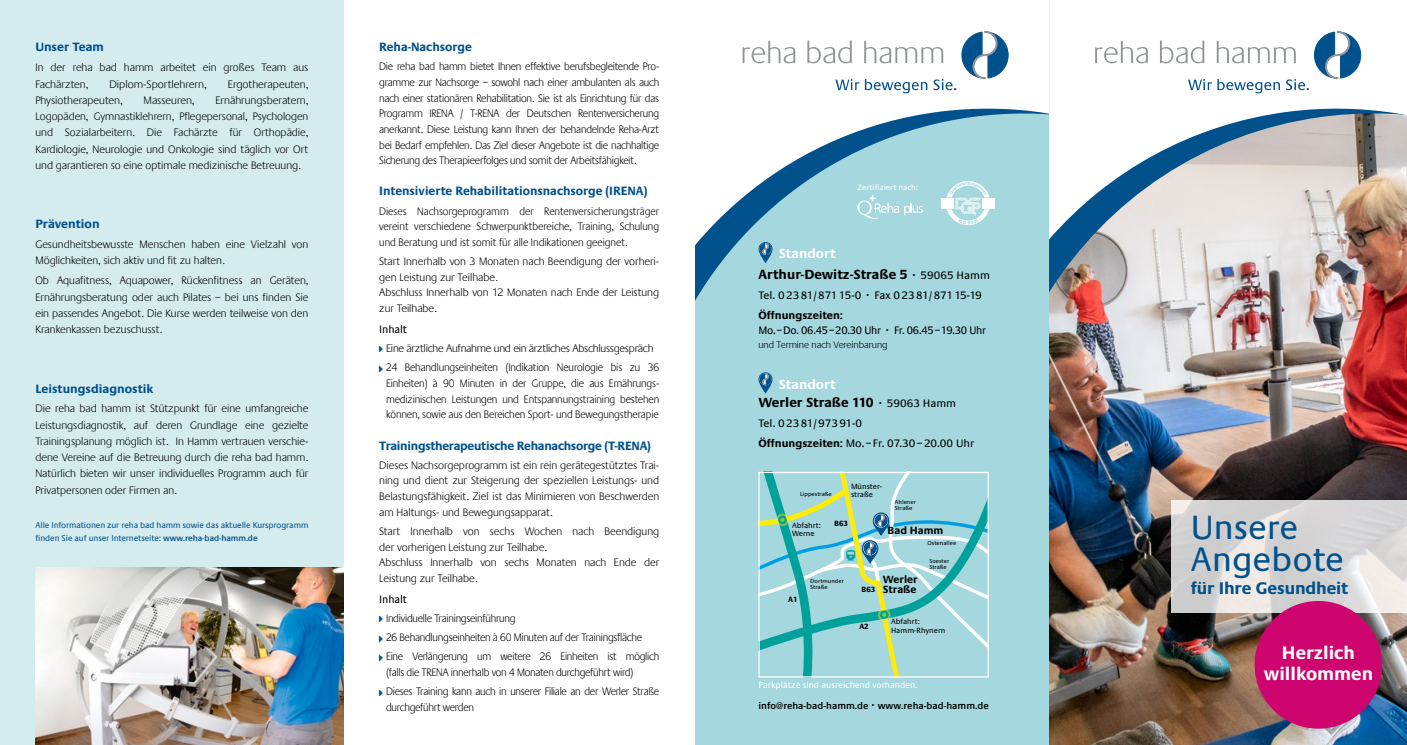
<style>
.page{position:relative;width:1407px;height:745px;background:#fff}
.page>*{position:absolute;margin:0;border:0;box-sizing:border-box;transform-origin:0 0}
.t1{font:34.88px/32.5px "Praxis EF";color:#00518c}
.t2{font:700 18.75px/21.2px "Praxis EF";color:#fff;text-align:center}
.t3{font:700 17.5px "Praxis EF";letter-spacing:-.01em;color:#00518c}
.t4{font:700 13.75px/21px "Praxis EF";color:#000}
.t5{font:700 12.5px "Praxis EF";color:#00518c}
.t6{font:700 12.5px "Praxis EF";letter-spacing:-.02em;color:#00518c}
.t7{font:300 11.25px/16.2px "Praxis EF";color:#000}
.t8{font:300 11.25px/15.6px "Praxis EF";color:#000;text-align:justify;scale:.95 1}
.t9{font:300 11.25px/19.1px "Praxis EF";letter-spacing:-.02em;color:#000;scale:.95 1}
.t10{font:300 11.25px/19.1px "Praxis EF";letter-spacing:-.02em;color:#000}
.t11{font:11.25px/19.8px "Praxis EF";letter-spacing:-.005em;color:#000}
.t12{font:11.25px "Praxis EF";letter-spacing:-.005em;color:#000;scale:.95 1}
.t13{font:700 11.25px "Praxis EF";color:#000}
.t14{font:700 10.88px/9.6px "Praxis EF";color:#000}
.t15{font:600 10px "Praxis EF";color:#000}
.t16{font:300 10px "Praxis EF";color:#000}
.t17{font:9.38px "Praxis EF";color:#fff;scale:.95 1}
.t18{font:8.75px/13.8px "Praxis EF";letter-spacing:-.01em;color:#00518c}
.t19{font:8px "Praxis EF";color:#fff}
.t20{font:7.88px/8.5px "Praxis EF";color:#000}
.t21{font:700 7.88px "Praxis EF";color:#000}
.t22{font:6px/6px "Praxis EF";color:#000}
.s1{font-weight:600}
.s2{color:#fff}
.s3{font-weight:400;font-size:11.25px}
.s4{font-weight:700}
</style>
<div class="page">
<div style="left:694px;top:0;width:355px;height:744px;background:#a4d7de"></div>
<svg style="left:694px;top:0;width:355px;height:355px"></svg>
<div style="left:950px;top:21px;width:69px;height:69px;background:#fff;border-radius:50%"></div>
<svg style="left:742px;top:41px;width:53px;height:22px"></svg>
<svg style="left:807px;top:31px;width:202px;height:62px"></svg>
<img style="left:1049px;top:292px;width:358px;height:452px">
<svg style="left:1171px;top:500px;width:236px;height:112px;fill:#d5d4d5"></svg>
<div style="left:1254px;top:600px;width:128px;height:128px;background:#cf056f;border-radius:50%"></div>
<img style="left:1049px;top:239px;width:358px;height:53px">
<svg style="left:1049px;top:0;width:358px;height:239px"></svg>
<div style="left:1302px;top:21px;width:69px;height:69px;background:#fff;border-radius:50%"></div>
<svg style="left:1095px;top:41px;width:53px;height:22px"></svg>
<svg style="left:1160px;top:31px;width:201px;height:62px"></svg>
<svg style="left:758px;top:242px;width:14px;height:21px"></svg>
<svg style="left:760px;top:243px;width:11px;height:11px"></svg>
<svg style="left:758px;top:372px;width:14px;height:21px"></svg>
<svg style="left:760px;top:373px;width:11px;height:12px"></svg>
<div style="left:0;top:0;width:344px;height:744px;background:#d5ecef"></div>
<svg style="left:857px;top:195px;width:66px;height:24px"></svg>
<svg style="left:941px;top:181px;width:54px;height:44px"></svg>
<img style="left:35px;top:567px;width:309px;height:177px">
<svg style="left:758px;top:471px;width:231px;height:206px"></svg>
<p class="t5" style="left:35px;top:40px;width:70px">Unser Team</p>
<p class="t7" style="left:35px;top:60px;width:274px">In der reha bad hamm arbeitet ein großes Team aus<br>Fachärzten,</p>
<p class="t7" style="left:110px;top:76px;width:99px">Diplom-Sportlehrern,</p>
<p class="t7" style="left:228px;top:76px;width:82px">Ergotherapeuten,</p>
<p class="t7" style="left:35px;top:92px;width:89px">Physiotherapeuten,</p>
<p class="t7" style="left:144px;top:92px;width:52px">Masseuren,</p>
<p class="t7" style="left:35px;top:92px;width:274px;text-align:justify;text-indent:180px">Ernährungsberatern, Logopäden, Gymnastiklehrern, Pflegepersonal, Psychologen und Sozialarbeitern. Die Fachärzte für Orthopädie, Kardiologie, Neurologie und Onkologie sind täglich vor Ort und garantieren so eine optimale medizinische Betreuung.</p>
<p class="t5" style="left:35px;top:217px;width:66px">Prävention</p>
<p class="t7" style="left:35px;top:236px;width:274px">Gesundheitsbewusste Menschen haben eine Vielzahl von<br>Möglichkeiten, sich aktiv und fit zu halten.</p>
<p class="t7" style="left:35px;top:272px;width:274px;text-align:justify">Ob Aquafitness, Aquapower, Rückenfitness an Geräten, Ernährungsberatung oder auch Pilates – bei uns finden Sie ein passendes Angebot. Die Kurse werden teilweise von den Krankenkassen bezuschusst.</p>
<p class="t5" style="left:35px;top:381px;width:120px">Leistungsdiagnostik</p>
<p class="t7" style="left:35px;top:400px;width:274px;text-align:justify">Die reha bad hamm ist Stützpunkt für eine umfangreiche Leistungsdiagnostik, auf deren Grundlage eine gezielte Trainingsplanung möglich ist. In Hamm vertrauen verschie&shy;dene Vereine auf die Betreuung durch die reha bad hamm.<br>Natürlich bieten wir unser individuelles Programm auch für Privatpersonen oder Firmen an.</p>
<p class="t18" style="left:35px;top:517px;width:275px">Alle Informationen zur reha bad hamm sowie das aktuelle Kursprogramm finden Sie auf unser Internetseite: <span class="s1">www.reha-bad-hamm.de</span></p>
<p class="t5" style="left:379px;top:40px;width:94px">Reha-Nachsorge</p>
<p class="t8" style="left:379px;top:59px;width:296px">Die reha bad hamm bietet Ihnen effektive berufsbegleitende Pro&shy;gramme zur Nachsorge – sowohl nach einer ambulanten als auch nach einer stationären Rehabilitation. Sie ist als Einrichtung für das Programm IRENA / T-RENA der Deutschen Rentenversicherung anerkannt. Diese Leistung kann Ihnen der behandelnde Reha-Arzt bei Bedarf empfehlen. Das Ziel dieser Angebote ist die nachhaltige Sicherung des Therapieerfolges und somit der Arbeitsfähigkeit.</p>
<p class="t5" style="left:379px;top:184px;width:270px">Intensivierte Rehabilitationsnachsorge (IRENA)</p>
<p class="t8" style="left:379px;top:203px;width:296px">Dieses Nachsorgeprogramm der Rentenversicherungsträger vereint verschiedene Schwerpunktbereiche, Training, Schulung und Beratung und ist somit für alle Indikationen geeignet.</p>
<p class="t7" style="left:379px;top:254px;width:281px;line-height:15.6px">Start Innerhalb von 3 Monaten nach Beendigung der vorheri&shy;gen Leistung zur Teilhabe.<br>Abschluss Innerhalb von 12 Monaten nach Ende der Leistung zur Teilhabe.</p>
<p class="t12" style="left:379px;top:323px;width:31px">Inhalt</p>
<p class="t10" style="left:386px;top:339px;width:275px">Eine ärztliche Aufnahme und ein ärztliches Abschlussgespräch<br>24 Behandlungseinheiten (Indikation Neurologie bis zu 36</p>
<p class="t8" style="left:386px;top:375px;width:289px">Einheiten) à 90 Minuten in der Gruppe, die aus Ernährungs&shy;medizinischen Leistungen und Entspannungstraining bestehen können, sowie aus den Bereichen Sport- und Bewegungstherapie</p>
<p class="t6" style="left:379px;top:438px;width:273px">Trainingstherapeutische Rehanachsorge (T-RENA)</p>
<p class="t7" style="left:379px;top:457px;width:281px;line-height:15.6px;text-align:justify">Dieses Nachsorgeprogramm ist ein rein gerätegestütztes Trai&shy;ning und dient zur Steigerung der speziellen Leistungs- und Belastungsfähigkeit. Ziel ist das Minimieren von Beschwerden am Haltungs- und Bewegungsapparat.</p>
<p class="t7" style="left:379px;top:523px;width:281px;line-height:15.6px">Start Innerhalb von sechs Wochen nach Beendigung der vorherigen Leistung zur Teilhabe.<br>Abschluss Innerhalb von sechs Monaten nach Ende der Leistung zur Teilhabe.</p>
<p class="t12" style="left:379px;top:592px;width:31px">Inhalt</p>
<p class="t9" style="left:386px;top:608px;width:289px">Individuelle Trainingseinführung<br>26 Behandlungseinheiten à 60 Minuten auf der Trainingsfläche<br>Eine Verlängerung um weitere 26 Einheiten ist möglich</p>
<p class="t9" style="left:386px;top:662px;width:289px">(falls die TRENA innerhalb von 4 Monaten durchgeführt wird)<br>Dieses Training kann auch in unserer Filiale an der Werler Straße</p>
<p class="t9" style="left:386px;top:697px;width:94px">durchgeführt werden</p>
<p class="t19" style="left:857px;top:183px;width:62px">Zertifiziert nach:</p>
<p class="t4" style="left:758px;top:243px;width:233px;text-indent:20px"><span class="s2">Standort<br></span>Arthur-Dewitz-Straße 5 <span class="s3">· 59065 Hamm</span></p>
<p class="t11" style="left:758px;top:285px;width:225px">Tel. 02381/87115-0 · Fax 02381/87115-19</p>
<p class="t13" style="left:758px;top:309px;width:86px">Öffnungszeiten:</p>
<p class="t12" style="left:758px;top:324px;width:241px">Mo.–Do. 06.45–20.30 Uhr · Fr. 06.45–19.30 Uhr</p>
<p class="t16" style="left:758px;top:339px;width:131px">und Termine nach Vereinbarung</p>
<p class="t4" style="left:758px;top:376px;width:199px;line-height:17.5px;text-indent:20px"><span class="s2">Standort<br></span>Werler Straße 110 <span class="s3">· 59063 Hamm</span></p>
<p class="t11" style="left:758px;top:413px;width:217px">Tel. 02381/97391-0<br><span class="s4">Öffnungszeiten:</span> Mo.–Fr. 07.30–20.00 Uhr</p>
<p class="t22" style="left:800px;top:490px;width:33px">Lippestraße</p>
<p class="t20" style="left:851px;top:481px;width:32px">Münster&shy;straße</p>
<p class="t22" style="left:895px;top:498px;width:22px">Ahlener<br>Straße</p>
<p class="t20" style="left:792px;top:520px;width:30px">Abfahrt:<br>Werne</p>
<p class="t21" style="left:834px;top:518px;width:15px">B63</p>
<p class="t21" style="left:788px;top:594px;width:11px">A1</p>
<p class="t22" style="left:810px;top:577px;width:35px">Dortmunder<br>Straße</p>
<p class="t21" style="left:861px;top:584px;width:15px">B63</p>
<p class="t14" style="left:887px;top:525px;width:57px">Bad Hamm</p>
<p class="t22" style="left:927px;top:539px;width:30px">Ostenallee</p>
<p class="t14" style="left:883px;top:574px;width:36px">Werler<br>Straße</p>
<p class="t22" style="left:929px;top:557px;width:21px">Soester<br>Straße</p>
<p class="t21" style="left:859px;top:622px;width:11px">A2</p>
<p class="t20" style="left:891px;top:617px;width:56px">Abfahrt:<br>Hamm-Rhynern</p>
<p class="t17" style="left:758px;top:679px;width:169px">Parkplätze sind ausreichend vorhanden.</p>
<p class="t15" style="left:758px;top:700px;width:232px">info@reha-bad-hamm.de <span class="s3">·</span> www.reha-bad-hamm.de</p>
<h1 class="t1" style="left:1191px;top:511px;width:155px">Unsere<br>Angebote</h1>
<h3 class="t3" style="left:1191px;top:578px;width:159px">für Ihre Gesundheit</h3>
<h2 class="t2" style="left:1263px;top:642px;width:111px">Herzlich willkommen</h2>
</div>
